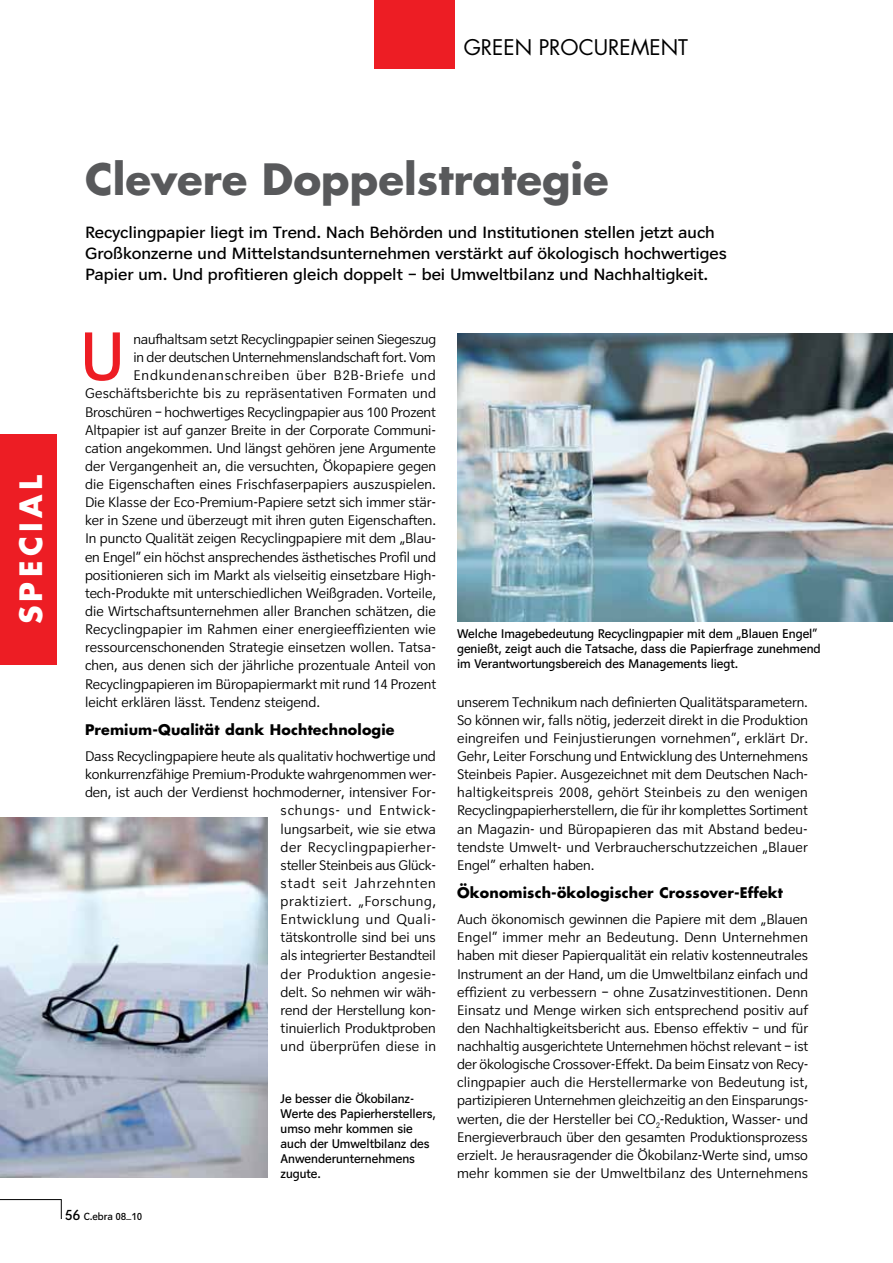
<style>
.page{position:relative;width:893px;height:1263px;background:#fff}
.page>*{position:absolute;margin:0;border:0;box-sizing:border-box;transform-origin:0 0}
.t1{font:69.3px "Planet R Buch";color:#ed1d24}
.t2{font:700 42px "Futura";color:#58595b}
.t3{font:700 30px "Futura";color:#fff}
.t4{font:21px "Futura";color:#000}
.t5{font:16.5px/21px "Planet R Buch";color:#000;scale:1.08 1}
.t6{font:14.25px/18.1px "Planet R Leicht";color:#000;text-align:justify}
.t7{font:700 14.25px "Futura";letter-spacing:.01em;color:#000}
.t8{font:14.25px "Planet R Leicht";letter-spacing:.02em;color:#000}
.t9{font:14.25px "Planet R Leicht";letter-spacing:.055em;color:#000}
.t10{font:12.75px/15px "Planet R Buch";color:#000}
.t11{font:10.5px "Planet R Buch";color:#000}
.s1{font-size:15px}
</style>
<div class="page">
<div style="left:374px;top:0;width:81px;height:68px;background:#ed1d24"></div>
<hr style="left:0;top:1199px;width:62px;height:1px;background:#000">
<svg style="left:61px;top:1199px;width:1px;height:20px"></svg>
<div style="left:0;top:434px;width:56px;height:231px;background:#ed1d24"></div>
<img style="left:457px;top:333px;width:436px;height:288px">
<img style="left:0;top:818px;width:268px;height:360px">
<h3 class="t4" style="left:464px;top:33px;width:226px">GREEN PROCUREMENT</h3>
<h3 class="t3" style="left:10px;top:624px;width:151px;rotate:-90deg">Special</h3>
<h2 class="t2" style="left:85px;top:150px;width:525px">Clevere Doppelstrategie</h2>
<p class="t5" style="left:85px;top:222px;width:596px">Recyclingpapier liegt im Trend. Nach Behörden und Institutionen stellen jetzt auch<br>Großkonzerne und Mittelstandsunternehmen verstärkt auf ökologisch hochwertiges<br>Papier um. Und profitieren gleich doppelt – bei Umweltbilanz und Nachhaltigkeit.</p>
<h1 class="t1" style="left:80px;top:318px;width:45px">U</h1>
<p class="t6" style="left:134px;top:330px;width:304px">naufhaltsam setzt Recyclingpapier seinen Siegeszug</p>
<p class="t6" style="left:134px;top:349px;width:304px">in der deutschen Unternehmenslandschaft fort. Vom</p>
<p class="t9" style="left:134px;top:368px;width:304px">Endkundenanschreiben über B2B-Briefe und</p>
<p class="t8" style="left:85px;top:386px;width:352px">Geschäftsberichte bis zu repräsentativen Formaten und</p>
<p class="t6" style="left:85px;top:403px;width:352px">Broschüren – hochwertiges Recyclingpapier aus 100 Prozent</p>
<p class="t6" style="left:85px;top:421px;width:352px">Altpapier ist auf ganzer Breite in der Corporate Communi-</p>
<p class="t6" style="left:85px;top:439px;width:352px">cation angekommen. Und längst gehören jene Argumente</p>
<p class="t6" style="left:85px;top:457px;width:352px">der Vergangenheit an, die versuchten, Ökopapiere gegen</p>
<p class="t6" style="left:85px;top:475px;width:352px">die Eigenschaften eines Frischfaserpapiers auszuspielen.</p>
<p class="t6" style="left:85px;top:494px;width:352px">Die Klasse der Eco-Premium-Papiere setzt sich immer stär-</p>
<p class="t6" style="left:85px;top:512px;width:352px">ker in Szene und überzeugt mit ihren guten Eigenschaften.</p>
<p class="t6" style="left:85px;top:530px;width:352px">In puncto Qualität zeigen Recyclingpapiere mit dem „Blau-</p>
<p class="t6" style="left:85px;top:548px;width:352px">en Engel“ ein höchst ansprechendes ästhetisches Profil und</p>
<p class="t6" style="left:85px;top:566px;width:352px">positionieren sich im Markt als vielseitig einsetzbare High-</p>
<p class="t6" style="left:85px;top:584px;width:352px">tech-Produkte mit unterschiedlichen Weißgraden. Vorteile,</p>
<p class="t6" style="left:85px;top:602px;width:352px">die Wirtschaftsunternehmen aller Branchen schätzen, die</p>
<p class="t6" style="left:85px;top:620px;width:352px">Recyclingpapier im Rahmen einer energieeffizienten wie</p>
<p class="t6" style="left:85px;top:639px;width:352px">ressourcenschonenden Strategie einsetzen wollen. Tatsa-</p>
<p class="t6" style="left:85px;top:657px;width:352px">chen, aus denen sich der jährliche prozentuale Anteil von</p>
<p class="t6" style="left:85px;top:675px;width:353px">Recyclingpapieren im Büropapiermarkt mit rund 14 Prozent</p>
<p class="t6" style="left:85px;top:693px;width:236px">leicht erklären lässt. Tendenz steigend.</p>
<p class="t7" style="left:85px;top:720px;width:311px">Premium-Qualität dank Hochtechnologie</p>
<p class="t6" style="left:85px;top:747px;width:353px;text-align:right">Dass Recyclingpapiere heute als qualitativ hochwertige und konkurrenzfähige Premium-Produkte wahrgenommen wer&shy;den, ist auch der Verdienst hochmoderner, intensiver For&shy;schungs- und Entwick-<br>lungsarbeit, wie sie etwa<br>der Recyclingpapierher-<br>steller Steinbeis aus Glück-<br>stadt seit Jahrzehnten<br>praktiziert. „Forschung,<br>Entwicklung und Quali-<br>tätskontrolle sind bei uns<br>als integrierter Bestandteil<br>der Produktion angesie-<br>delt. So nehmen wir wäh-<br>rend der Herstellung kon-<br>tinuierlich Produktproben<br>und überprüfen diese in</p>
<p class="t11" style="left:65px;top:1210px;width:79px"><span class="s1">56</span> C.ebra 08_10</p>
<p class="t10" style="left:281px;top:1091px;width:157px">Je besser die Ökobilanz-<br>Werte des Papierherstellers, umso mehr kommen sie auch der Umweltbilanz des<br>Anwenderunternehmens zugute.</p>
<p class="t10" style="left:457px;top:626px;width:365px">Welche Imagebedeutung Recyclingpapier mit dem „Blauen Engel“ genießt, zeigt auch die Tatsache, dass die Papierfrage zunehmend im Verantwortungsbereich des Managements liegt.</p>
<p class="t6" style="left:457px;top:693px;width:352px">unserem Technikum nach definierten Qualitätsparametern.<br>So können wir, falls nötig, jederzeit direkt in die Produktion eingreifen und Feinjustierungen vornehmen“, erklärt Dr.<br>Gehr, Leiter Forschung und Entwicklung des Unternehmens Steinbeis Papier. Ausgezeichnet mit dem Deutschen Nach&shy;haltigkeitspreis 2008, gehört Steinbeis zu den wenigen Recyclingpapierherstellern, die für ihr komplettes Sortiment an Magazin- und Büropapieren das mit Abstand bedeu&shy;tendste Umwelt- und Verbraucherschutzzeichen „Blauer Engel“ erhalten haben.</p>
<p class="t7" style="left:457px;top:883px;width:327px">Ökonomisch-ökologischer Crossover-Effekt</p>
<p class="t6" style="left:457px;top:910px;width:353px">Auch ökonomisch gewinnen die Papiere mit dem „Blauen Engel“ immer mehr an Bedeutung. Denn Unternehmen haben mit dieser Papierqualität ein relativ kostenneutrales Instrument an der Hand, um die Umweltbilanz einfach und effizient zu verbessern – ohne Zusatzinvestitionen. Denn Einsatz und Menge wirken sich entsprechend positiv auf den Nachhaltigkeitsbericht aus. Ebenso effektiv – und für nachhaltig ausgerichtete Unternehmen höchst relevant – ist der ökologische Crossover-Effekt. Da beim Einsatz von Recy&shy;clingpapier auch die Herstellermarke von Bedeutung ist, partizipieren Unternehmen gleichzeitig an den Einsparungs&shy;werten, die der Hersteller bei CO<sub>2</sub>-Reduktion, Wasser- und Energieverbrauch über den gesamten Produktionsprozess erzielt. Je herausragender die Ökobilanz-Werte sind, umso mehr kommen sie der Umweltbilanz des Unternehmens</p>
</div>
